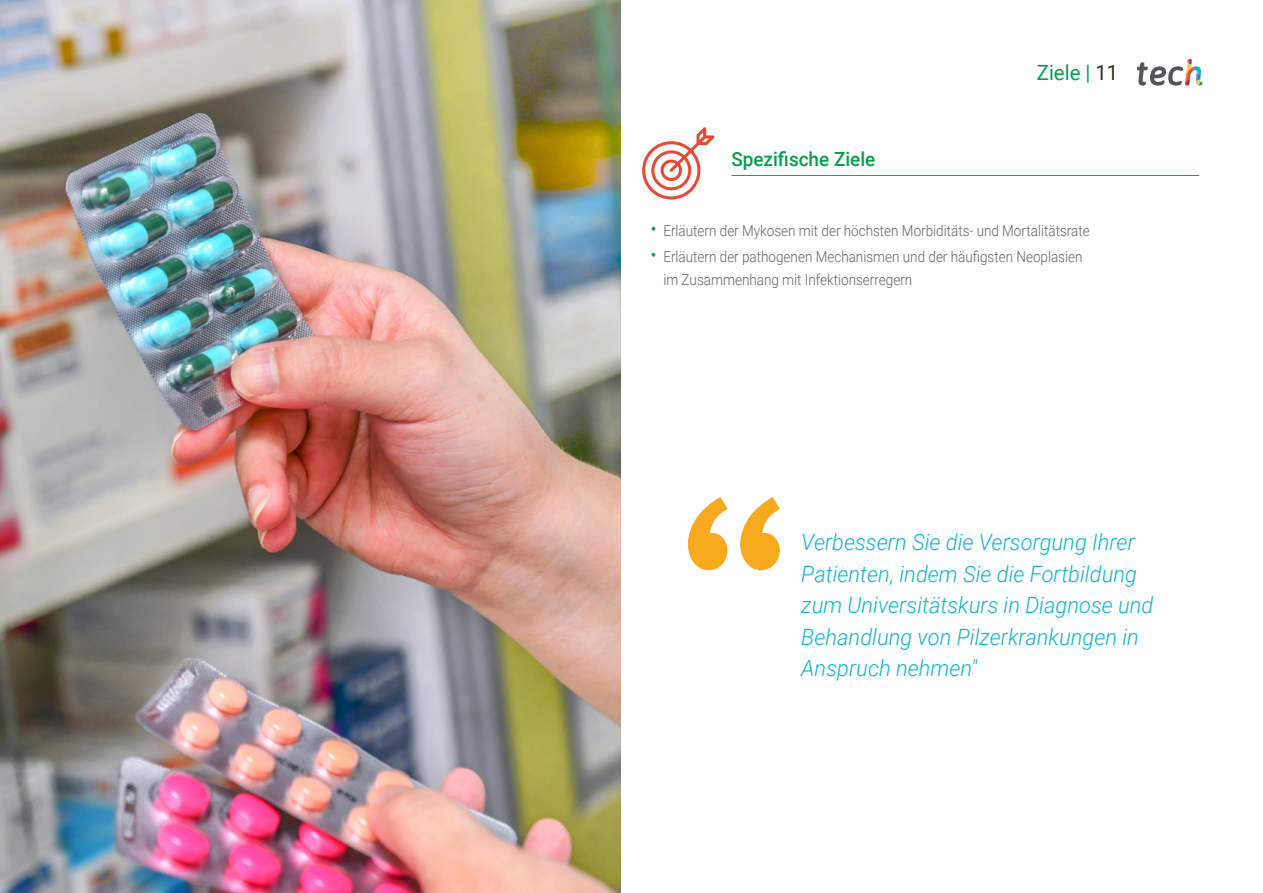
<style>
.page{position:relative;width:1263px;height:893px;background:#fff}
.page>*{position:absolute;margin:0;border:0;box-sizing:border-box;transform-origin:0 0}
.t1{font:italic 300 22.5px/31.5px "Roboto";color:#0fb6cf}
.t2{font:21px "Roboto";color:#04a14d}
.t3{font:500 19.5px "Roboto";color:#04a14d}
.t4{font:300 15px/26.7px "Roboto";color:#61646a;scale:.9 1}
.s1{color:#312e20}
</style>
<div class="page">
<svg style="left:642px;top:127px;width:72px;height:72px"></svg>
<hr style="left:731px;top:175px;width:468px;height:1px;background:#04a14d">
<svg style="left:1137px;top:59px;width:65px;height:27px"></svg>
<img style="left:0;top:0;width:621px;height:893px">
<svg style="left:688px;top:497px;width:92px;height:73px"></svg>
<h3 class="t3" style="left:731px;top:146px;width:145px">Spezifische Ziele</h3>
<h2 class="t2" style="left:1037px;top:57px;width:83px">Ziele | <span class="s1">11</span></h2>
<p class="t4" style="left:663px;top:216px;width:475px">Erläutern der Mykosen mit der höchsten Morbiditäts- und Mortalitätsrate<br>Erläutern der pathogenen Mechanismen und der häufigsten Neoplasien</p>
<p class="t4" style="left:663px;top:266px;width:278px">im Zusammenhang mit Infektionserregern</p>
<h1 class="t1" style="left:801px;top:525px;width:354px">Verbessern Sie die Versorgung Ihrer Patienten, indem Sie die Fortbildung zum Universitätskurs in Diagnose und Behandlung von Pilzerkrankungen in Anspruch nehmen"</h1>
</div>
